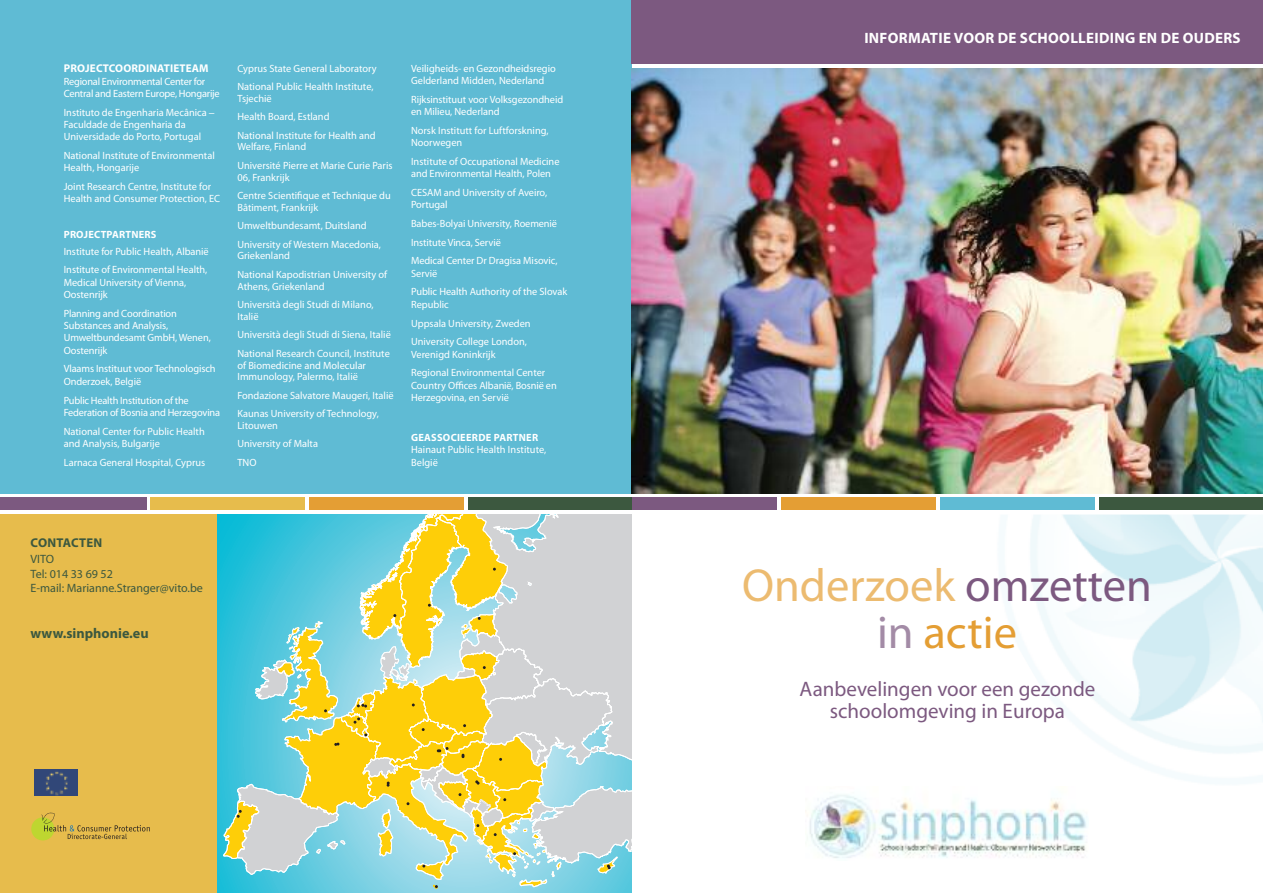
<style>
.page{position:relative;width:1263px;height:893px;background:#fff}
.page>*{position:absolute;margin:0;border:0;box-sizing:border-box;transform-origin:0 0}
.t1{font:46.5px/46.5px "Myriad Pro";color:#ecbb70;text-align:center}
.t2{font:21px/22.5px "Myriad Pro";color:#7c5980;text-align:center}
.t3{font:700 15px "Myriad Pro";letter-spacing:.02em;color:#fff}
.t4{font:700 14.25px "Myriad Pro";color:#3c583f}
.t5{font:700 12.75px "Myriad Pro";letter-spacing:.02em;color:#3c583f}
.t6{font:12px/14.2px "Myriad Pro";color:#3c583f}
.t7{font:700 11.25px "Myriad Pro";letter-spacing:.015em;color:#fff}
.t8{font:10.5px/12.3px "Myriad Pro";color:#fff}
.t9{font:10.5px/12.3px "Myriad Pro";letter-spacing:-.02em;color:#fff}
.t10{font:700 10.5px "Myriad Pro";letter-spacing:.025em;color:#fff}
.s1{font-family:"Gill Sans"}
.s2{color:#7c5980}
.s3{color:#a38ba6}
.s4{color:#e49e34}
</style>
<div class="page">
<img style="left:1030px;top:514px;width:233px;height:239px">
<div style="left:0;top:514px;width:218px;height:379px;background:#e7bc4c"></div>
<svg style="left:218px;top:514px;width:413px;height:379px;background:#44c5dc"></svg>
<svg style="left:223px;top:514px;width:408px;height:375px;background:#b4d2ac"></svg>
<img style="left:809px;top:795px;width:278px;height:63px">
<div style="left:31px;top:817px;width:23px;height:23px;background:#bed630;border-radius:50%"></div>
<svg style="left:41px;top:812px;width:109px;height:27px"></svg>
<div style="left:0;top:0;width:631px;height:493px;background:#5fbbd4"></div>
<img style="left:632px;top:68px;width:631px;height:425px">
<div style="left:631px;top:497px;width:146px;height:13px;background:#7c5980"></div>
<div style="left:781px;top:497px;width:155px;height:13px;background:#e49e34"></div>
<div style="left:940px;top:497px;width:155px;height:13px;background:#5fbbd4"></div>
<div style="left:1099px;top:497px;width:164px;height:13px;background:#3c583f"></div>
<div style="left:631px;top:0;width:632px;height:64px;background:#7c5980"></div>
<div style="left:0;top:497px;width:146px;height:13px;background:#7c5980"></div>
<div style="left:151px;top:497px;width:154px;height:13px;background:#e7bc4c"></div>
<div style="left:309px;top:497px;width:154px;height:13px;background:#e49e34"></div>
<div style="left:468px;top:497px;width:163px;height:13px;background:#3c583f"></div>
<img style="left:35px;top:770px;width:42px;height:26px">
<p class="t7" style="left:64px;top:64px;width:146px">PROJECTCOORDINATIETEAM</p>
<p class="t9" style="left:64px;top:76px;width:157px">Regional Environmental Center for<br>Central and Eastern Europe, Hongarije</p>
<p class="t8" style="left:64px;top:107px;width:152px">Instituto de Engenharia Mecânica <span class="s1">–<br></span>Faculdade de Engenharia da<br>Universidade do Porto, Portugal</p>
<p class="t8" style="left:64px;top:150px;width:153px">National Institute of Environmental<br>Health, Hongarije</p>
<p class="t8" style="left:64px;top:181px;width:158px">Joint Research Centre, Institute for<br>Health and Consumer Protection, EC</p>
<p class="t10" style="left:64px;top:231px;width:94px">PROJECTPARTNERS</p>
<p class="t8" style="left:64px;top:243px;width:147px;line-height:18.8px">Institute for Public Health, Albanië<br>Institute of Environmental Health,</p>
<p class="t8" style="left:64px;top:277px;width:124px">Medical University of Vienna,<br>Oostenrijk</p>
<p class="t8" style="left:64px;top:308px;width:149px">Planning and Coordination<br>Substances and Analysis,<br>Umweltbundesamt GmbH, Wenen,<br>Oostenrijk</p>
<p class="t8" style="left:64px;top:364px;width:153px">Vlaams Instituut voor Technologisch<br>Onderzoek, België</p>
<p class="t9" style="left:64px;top:395px;width:158px">Public Health Institution of the<br>Federation of Bosnia and Herzegovina</p>
<p class="t8" style="left:64px;top:426px;width:143px">National Center for Public Health and Analysis, Bulgarije</p>
<p class="t8" style="left:64px;top:457px;width:143px">Larnaca General Hospital, Cyprus</p>
<p class="t8" style="left:237px;top:60px;width:141px;line-height:18.3px">Cyprus State General Laboratory<br>National Public Health Institute,</p>
<p class="t8" style="left:237px;top:90px;width:140px;line-height:18.3px">Tsjechië<br>Health Board, Estland<br>National Institute for Health and</p>
<p class="t8" style="left:237px;top:139px;width:157px;line-height:18.3px">Welfare, Finland<br>Université Pierre et Marie Curie Paris</p>
<p class="t8" style="left:237px;top:169px;width:155px;line-height:18.3px">06, Frankrijk<br>Centre Scientifique et Technique du</p>
<p class="t8" style="left:237px;top:199px;width:145px;line-height:18.3px">Bâtiment, Frankrijk<br>Umweltbundesamt, Duitsland<br>University of Western Macedonia,</p>
<p class="t8" style="left:237px;top:248px;width:151px;line-height:18.3px">Griekenland<br>National Kapodistrian University of</p>
<p class="t8" style="left:237px;top:278px;width:138px;line-height:18.3px">Athens, Griekenland<br>Università degli Studi di Milano,</p>
<p class="t8" style="left:237px;top:308px;width:155px;line-height:18.3px">Italië<br>Università degli Studi di Siena, Italië<br>National Research Council, Institute</p>
<p class="t8" style="left:237px;top:360px;width:130px">of Biomedicine and Molecular<br>Immunology, Palermo, Italië</p>
<p class="t8" style="left:237px;top:387px;width:158px;line-height:18.3px">Fondazione Salvatore Maugeri, Italië<br>Kaunas University of Technology,</p>
<p class="t8" style="left:237px;top:417px;width:82px;line-height:18.3px">Litouwen<br>University of Malta<br>TNO</p>
<p class="t8" style="left:411px;top:63px;width:146px">Veiligheids- en Gezondheidsregio<br>Gelderland Midden, Nederland</p>
<p class="t8" style="left:411px;top:94px;width:154px">Rijksinstituut voor Volksgezondheid en Milieu, Nederland</p>
<p class="t8" style="left:411px;top:125px;width:139px">Norsk Institutt for Luftforskning,<br>Noorwegen</p>
<p class="t8" style="left:411px;top:156px;width:150px">Institute of Occupational Medicine and Environmental Health, Polen</p>
<p class="t8" style="left:411px;top:187px;width:138px">CESAM and University of Aveiro,<br>Portugal</p>
<p class="t8" style="left:411px;top:215px;width:148px;line-height:18.8px">Babes-Bolyai University, Roemenië<br>Institute Vinca, Servië<br>Medical Center Dr Dragisa Misovic,</p>
<p class="t8" style="left:411px;top:265px;width:158px;line-height:18.8px">Servië<br>Public Health Authority of the Slovak</p>
<p class="t8" style="left:411px;top:296px;width:121px;line-height:18.8px">Republic<br>Uppsala University, Zweden<br>University College London,</p>
<p class="t8" style="left:411px;top:345px;width:136px;line-height:18.8px">Verenigd Koninkrijk<br>Regional Environmental Center</p>
<p class="t8" style="left:411px;top:380px;width:147px">Country Offices Albanië, Bosnië en<br>Herzegovina, en Servië</p>
<p class="t10" style="left:411px;top:433px;width:129px">GEASSOCIEERDE PARTNER</p>
<p class="t8" style="left:411px;top:444px;width:137px">Hainaut Public Health Institute,<br>België</p>
<p class="t5" style="left:31px;top:538px;width:73px">CONTACTEN</p>
<p class="t6" style="left:31px;top:553px;width:174px">VITO<br>Tel: 014 33 69 52<br>E-mail: Marianne.Stranger@vito.be</p>
<h3 class="t4" style="left:31px;top:627px;width:120px">www.sinphonie.eu</h3>
<h3 class="t3" style="left:864px;top:33px;width:378px">INFORMATIE VOOR DE SCHOOLLEIDING EN DE OUDERS</h3>
<h1 class="t1" style="left:742px;top:566px;width:411px">Onderzoek <span class="s2">omzetten </span><span class="s3">in</span> <span class="s4">actie</span></h1>
<h2 class="t2" style="left:799px;top:679px;width:297px">Aanbevelingen voor een gezonde schoolomgeving in Europa</h2>
</div>
